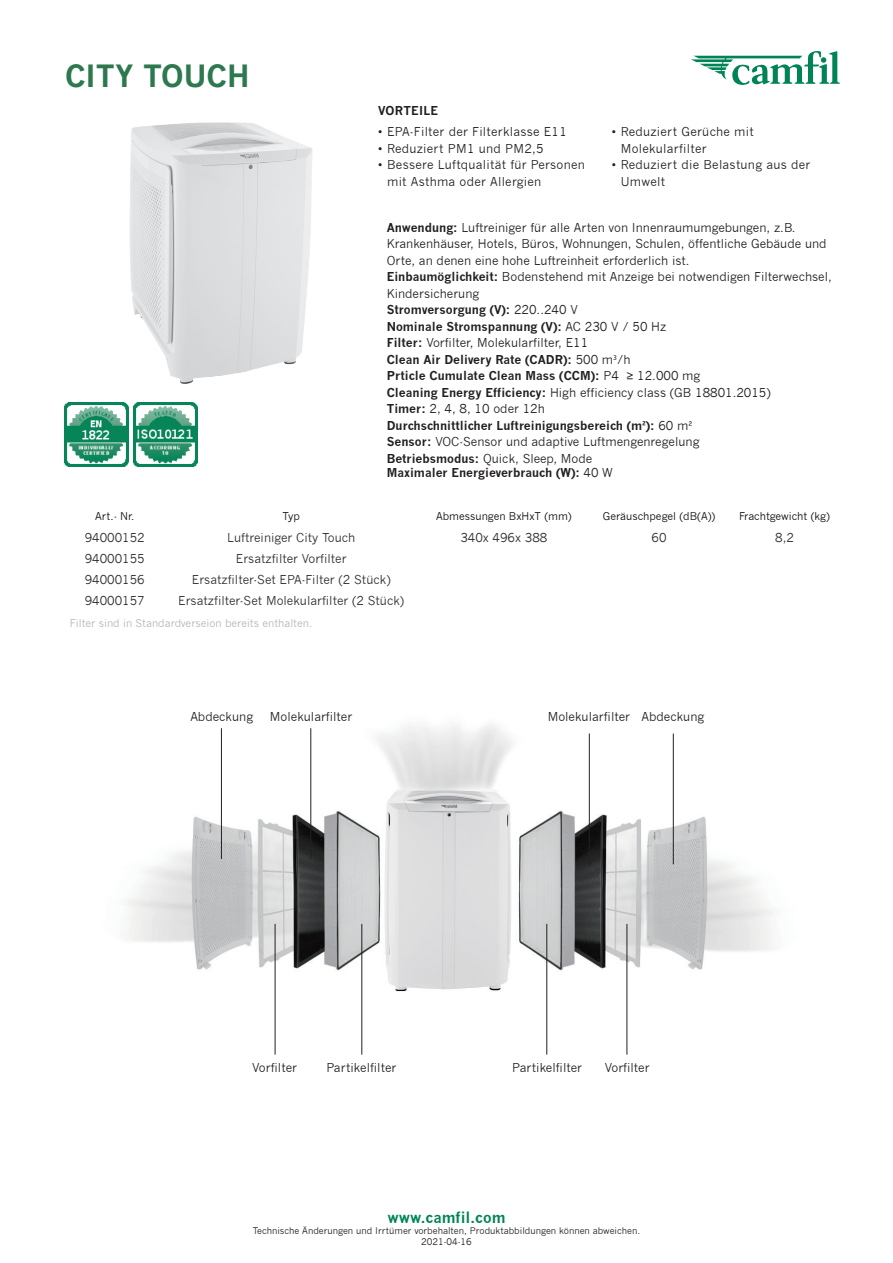
<style>
.page{position:relative;width:893px;height:1263px;background:#fff}
.page>*{position:absolute;margin:0;border:0;box-sizing:border-box;transform-origin:0 0}
.ProductName{font:700 30px "News Gothic";color:#2d784f}
.t1{font:700 15px "News Gothic";color:#008457}
.Properties{font:12px/16.5px "News Gothic";color:#231f20}
.Properties-2{font:700 12px/16.5px "News Gothic";color:#231f20}
.Properties-3{font:12px/16.5px "News Gothic";letter-spacing:.02em;color:#231f20}
.ArticleTableBody{font:12px "News Gothic";color:#312f30}
.Advantages{font:700 12px "News Gothic";letter-spacing:.02em;color:#231f20}
.ArticleTableHeader{font:10.5px "News Gothic";color:#0d0d0d}
.ArticleTableBody-2{font:10.5px "News Gothic";color:#b4b6b4}
.t2{font:9px/10.8px "News Gothic";color:#231f20;text-align:center}
.s1{font-weight:700}
.s2{font-weight:400}
</style>
<div class="page">
<svg style="left:691px;top:51px;width:149px;height:34px"></svg>
<img style="left:129px;top:122px;width:184px;height:262px">
<img style="left:65px;top:402px;width:64px;height:64px">
<img style="left:134px;top:402px;width:64px;height:64px">
<img style="left:126px;top:724px;width:648px;height:303px">
<hr style="left:221px;top:728px;width:1px;height:131px;background:#231f20">
<hr style="left:310px;top:728px;width:1px;height:131px;background:#231f20">
<hr style="left:275px;top:924px;width:1px;height:130px;background:#231f20">
<hr style="left:361px;top:924px;width:1px;height:130px;background:#231f20">
<hr style="left:546px;top:924px;width:1px;height:130px;background:#231f20">
<hr style="left:673px;top:733px;width:1px;height:131px;background:#231f20">
<hr style="left:589px;top:733px;width:1px;height:131px;background:#231f20">
<hr style="left:627px;top:924px;width:1px;height:130px;background:#231f20">
<p class="ProductName" style="left:65px;top:57px;width:186px">CITY TOUCH</p>
<p class="Advantages" style="left:378px;top:103px;width:61px">VORTEILE</p>
<p class="Properties-3" style="left:378px;top:124px;width:190px">• EPA-Filter der Filterklasse E11</p>
<p class="Properties-3" style="left:378px;top:140px;width:167px">• Reduziert PM1 und PM2,5</p>
<p class="Properties-3" style="left:387px;top:157px;width:199px;text-indent:-9px">• Bessere Luftqualität für Personen mit Asthma oder Allergien</p>
<p class="Properties-3" style="left:621px;top:124px;width:134px;text-indent:-9px">• Reduziert Gerüche mit<br>Molekularfilter</p>
<p class="Properties-3" style="left:621px;top:157px;width:191px;text-indent:-9px">• Reduziert die Belastung aus der<br>Umwelt</p>
<p class="Properties" style="left:387px;top:219px;width:441px"><span class="s1">Anwendung:</span> Luftreiniger für alle Arten von Innenraumumgebungen, z.B.<br>Krankenhäuser, Hotels, Büros, Wohnungen, Schulen, öffentliche Gebäude und<br>Orte, an denen eine hohe Luftreinheit erforderlich ist.</p>
<p class="Properties" style="left:387px;top:269px;width:447px"><span class="s1">Einbaumöglichkeit:</span> Bodenstehend mit Anzeige bei notwendigen Filterwechsel,<br>Kindersicherung</p>
<p class="Properties-2" style="left:387px;top:301px;width:193px">Stromversorgung (V): <span class="s2">220..240 V</span></p>
<p class="Properties" style="left:387px;top:318px;width:281px"><span class="s1">Nominale Stromspannung (V):</span> AC 230 V / 50 Hz<br><span class="s1">Filter:</span> Vorfilter, Molekularfilter, E11</p>
<p class="Properties-2" style="left:387px;top:351px;width:245px">Clean Air Delivery Rate (CADR): <span class="s2">500 m³/h</span></p>
<p class="Properties-2" style="left:387px;top:367px;width:386px">Prticle Cumulate Clean Mass (CCM): <span class="s2">P4 ≥ 12.000 mg<br></span>Cleaning Energy Efficiency: <span class="s2">High efficiency class (GB 18801.2015)</span></p>
<p class="Properties" style="left:387px;top:401px;width:160px"><span class="s1">Timer:</span> 2, 4, 8, 10 oder 12h</p>
<p class="Properties-2" style="left:387px;top:417px;width:307px">Durchschnittlicher Luftreinigungsbereich (m²): <span class="s2">60 m²</span></p>
<p class="Properties" style="left:387px;top:434px;width:314px"><span class="s1">Sensor:</span> VOC-Sensor und adaptive Luftmengenregelung</p>
<p class="Properties" style="left:387px;top:450px;width:207px"><span class="s1">Betriebsmodus:</span> Quick, Sleep, Mode</p>
<p class="Properties-2" style="left:387px;top:464px;width:228px">Maximaler Energieverbrauch (W): <span class="s2">40 W</span></p>
<p class="ArticleTableHeader" style="left:95px;top:510px;width:41px">Art.- Nr.</p>
<p class="ArticleTableHeader" style="left:283px;top:510px;width:19px">Typ</p>
<p class="ArticleTableHeader" style="left:436px;top:510px;width:137px">Abmessungen BxHxT (mm)</p>
<p class="ArticleTableHeader" style="left:603px;top:510px;width:114px">Geräuschpegel (dB(A))</p>
<p class="ArticleTableHeader" style="left:739px;top:510px;width:92px">Frachtgewicht (kg)</p>
<p class="ArticleTableBody" style="left:85px;top:530px;width:61px">94000152</p>
<p class="ArticleTableBody" style="left:227px;top:530px;width:130px">Luftreiniger City Touch</p>
<p class="ArticleTableBody" style="left:460px;top:530px;width:89px">340x 496x 388</p>
<p class="ArticleTableBody" style="left:652px;top:530px;width:16px">60</p>
<p class="ArticleTableBody" style="left:775px;top:530px;width:20px">8,2</p>
<p class="ArticleTableBody" style="left:85px;top:551px;width:61px">94000155</p>
<p class="ArticleTableBody" style="left:236px;top:551px;width:112px">Ersatzfilter Vorfilter</p>
<p class="ArticleTableBody" style="left:85px;top:572px;width:61px">94000156</p>
<p class="ArticleTableBody" style="left:192px;top:572px;width:200px">Ersatzfilter-Set EPA-Filter (2 Stück)</p>
<p class="ArticleTableBody" style="left:85px;top:593px;width:61px">94000157</p>
<p class="ArticleTableBody" style="left:178px;top:593px;width:228px">Ersatzfilter-Set Molekularfilter (2 Stück)</p>
<p class="ArticleTableBody-2" style="left:70px;top:617px;width:244px">Filter sind in Standardverseion bereits enthalten.</p>
<p class="Properties" style="left:190px;top:709px;width:64px">Abdeckung</p>
<p class="Properties" style="left:270px;top:709px;width:84px">Molekularfilter</p>
<p class="Properties" style="left:548px;top:709px;width:84px">Molekularfilter</p>
<p class="Properties" style="left:641px;top:709px;width:64px">Abdeckung</p>
<p class="Properties" style="left:252px;top:1060px;width:46px">Vorfilter</p>
<p class="Properties" style="left:605px;top:1060px;width:46px">Vorfilter</p>
<p class="Properties" style="left:326px;top:1060px;width:71px">Partikelfilter</p>
<p class="Properties" style="left:512px;top:1060px;width:71px">Partikelfilter</p>
<p class="t1" style="left:387px;top:1209px;width:120px">www.camfil.com</p>
<p class="t2" style="left:253px;top:1225px;width:389px">Technische Änderungen und Irrtümer vorbehalten, Produktabbildungen können abweichen.<br>2021-04-16</p>
</div>
